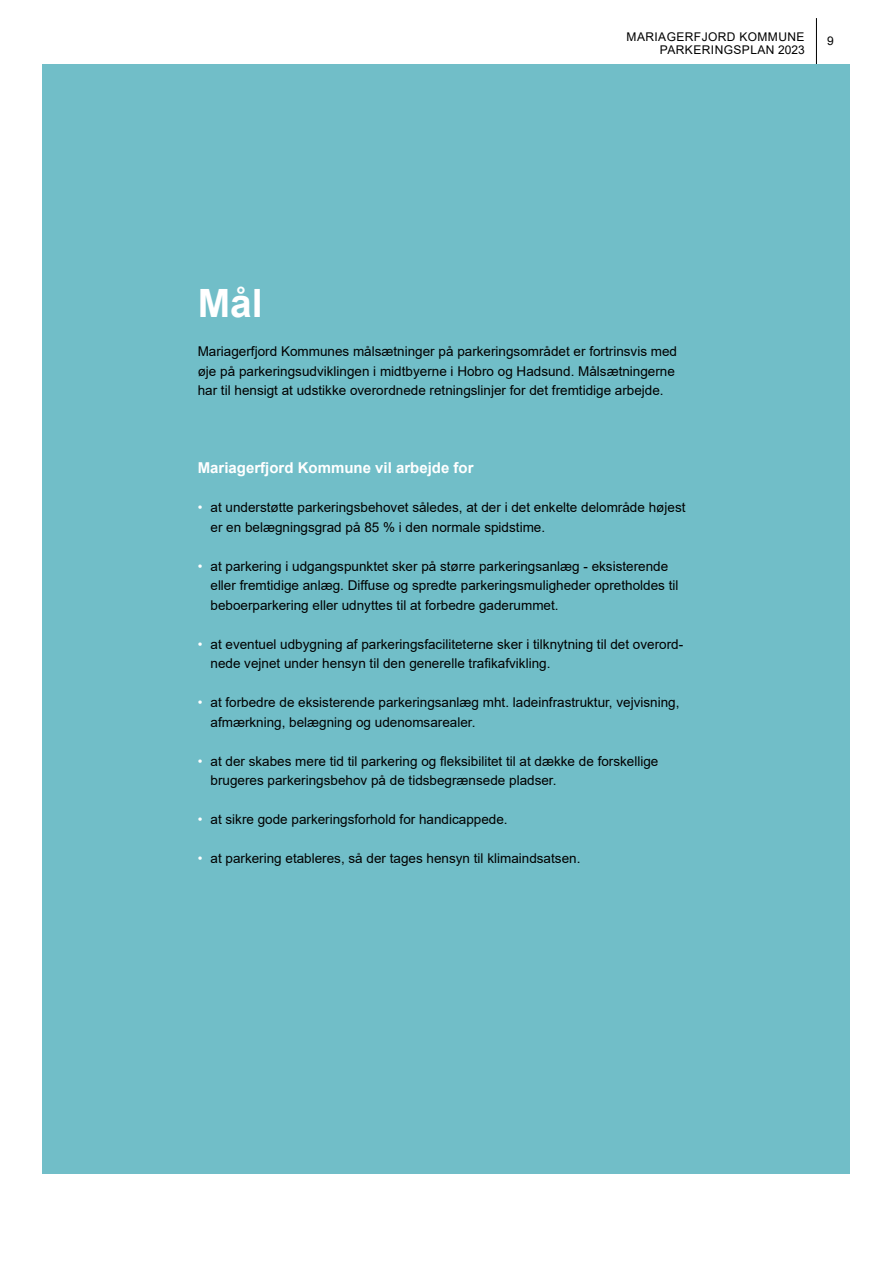
<style>
.page{position:relative;width:893px;height:1263px;background:#fff}
.page>*{position:absolute;margin:0;border:0;box-sizing:border-box;transform-origin:0 0}
.t1{font:700 39px "Arial";color:#fff}
.t2{font:700 15px "Arial";color:#fff}
.t3{font:13.5px/19.5px "Arial";color:#000}
.t4{font:12px/13.5px "Arial";letter-spacing:.035em;color:#000;text-align:right}
.s1{color:#fff}
</style>
<div class="page">
<hr style="left:816px;top:18px;width:1px;height:48px;background:#000">
<div style="left:43px;top:64px;width:807px;height:1110px;background:#71bec8"></div>
<p class="t4" style="left:627px;top:30px;width:180px">MARIAGERFJORD KOMMUNE<br>PARKERINGSPLAN 2023</p>
<p class="t4" style="left:827px;top:34px;width:8px">9</p>
<h1 class="t1" style="left:198px;top:276px;width:67px">Mål</h1>
<p class="t3" style="left:198px;top:342px;width:481px">Mariagerfjord Kommunes målsætninger på parkeringsområdet er fortrinsvis med øje på parkeringsudviklingen i midtbyerne i Hobro og Hadsund. Målsætningerne har til hensigt at udstikke overordnede retningslinjer for det fremtidige arbejde.</p>
<p class="t2" style="left:198px;top:457px;width:277px">Mariagerfjord Kommune vil arbejde for</p>
<p class="t3" style="left:210px;top:498px;width:476px;text-indent:-13px"><span class="s1">•</span> at understøtte parkeringsbehovet således, at der i det enkelte delområde højest er en belægningsgrad på 85 % i den normale spidstime.</p>
<p class="t3" style="left:210px;top:556px;width:469px;text-indent:-13px"><span class="s1">•</span> at parkering i udgangspunktet sker på større parkeringsanlæg - eksisterende eller fremtidige anlæg. Diffuse og spredte parkeringsmuligheder opretholdes til beboerparkering eller udnyttes til at forbedre gaderummet.</p>
<p class="t3" style="left:210px;top:634px;width:474px;text-indent:-13px"><span class="s1">•</span> at eventuel udbygning af parkeringsfaciliteterne sker i tilknytning til det overord&shy;nede vejnet under hensyn til den generelle trafikafvikling.</p>
<p class="t3" style="left:210px;top:693px;width:470px;text-indent:-13px"><span class="s1">•</span> at forbedre de eksisterende parkeringsanlæg mht. ladeinfrastruktur, vejvisning, afmærkning, belægning og udenomsarealer.</p>
<p class="t3" style="left:210px;top:751px;width:449px;text-indent:-13px"><span class="s1">•</span> at der skabes mere tid til parkering og fleksibilitet til at dække de forskellige brugeres parkeringsbehov på de tidsbegrænsede pladser.</p>
<p class="t3" style="left:198px;top:810px;width:311px"><span class="s1">•</span> at sikre gode parkeringsforhold for handicappede.</p>
<p class="t3" style="left:198px;top:849px;width:384px"><span class="s1">•</span> at parkering etableres, så der tages hensyn til klimaindsatsen.</p>
</div>
